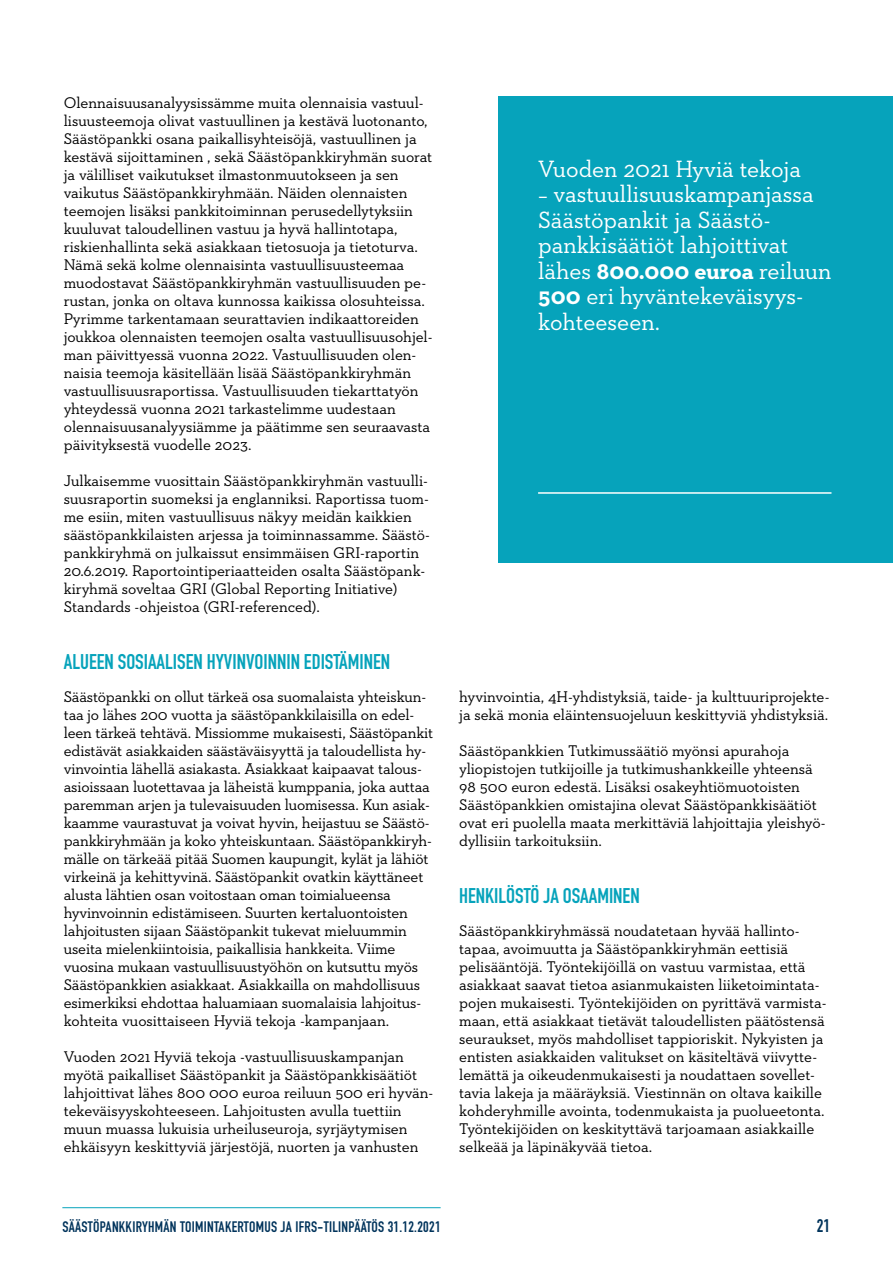
<style>
.page{position:relative;width:893px;height:1263px;background:#fff}
.page>*{position:absolute;margin:0;border:0;box-sizing:border-box;transform-origin:0 0}
.t1{font:24px/25.5px "Neutraface Slab Text";color:#fff}
.t2{font:700 21px "DIN Condensed";color:#06a3bb}
.t3{font:700 18px "DIN Condensed";color:#00335b}
.t4{font:15.75px/18px "Neutraface Slab Text";letter-spacing:-.005em;color:#000}
.t5{font:700 15px "DIN Condensed";letter-spacing:.02em;color:#00335b}
.s1{font-weight:700}
</style>
<div class="page">
<hr style="left:62px;top:1207px;width:379px;height:1px;background:#06a3bb">
<div style="left:499px;top:96px;width:394px;height:466px;background:#06a3bb"></div>
<hr style="left:538px;top:492px;width:293px;height:2px;background:#fff">
<p class="t4" style="left:64px;top:93px;width:370px">Olennaisuusanalyysissämme muita olennaisia vastuul&shy;lisuusteemoja olivat vastuullinen ja kestävä luotonanto, Säästöpankki osana paikallisyhteisöjä, vastuullinen ja kestävä sijoittaminen , sekä Säästöpankkiryhmän suorat ja välilliset vaikutukset ilmastonmuutokseen ja sen vaikutus Säästöpankkiryhmään. Näiden olennaisten teemojen lisäksi pankkitoiminnan perusedellytyksiin kuuluvat taloudellinen vastuu ja hyvä hallintotapa, riskienhallinta sekä asiakkaan tietosuoja ja tietoturva.<br>Nämä sekä kolme olennaisinta vastuullisuusteemaa muodostavat Säästöpankkiryhmän vastuullisuuden pe&shy;rustan, jonka on oltava kunnossa kaikissa olosuhteissa.<br>Pyrimme tarkentamaan seurattavien indikaattoreiden joukkoa olennaisten teemojen osalta vastuullisuusohjel&shy;man päivittyessä vuonna 2022. Vastuullisuuden olen&shy;naisia teemoja käsitellään lisää Säästöpankkiryhmän vastuullisuusraportissa. Vastuullisuuden tiekarttatyön yhteydessä vuonna 2021 tarkastelimme uudestaan olennaisuusanalyysiämme ja päätimme sen seuraavasta päivityksestä vuodelle 2023.</p>
<p class="t4" style="left:64px;top:471px;width:368px">Julkaisemme vuosittain Säästöpankkiryhmän vastuulli&shy;suusraportin suomeksi ja englanniksi. Raportissa tuom&shy;me esiin, miten vastuullisuus näkyy meidän kaikkien säästöpankkilaisten arjessa ja toiminnassamme. Säästö&shy;pankkiryhmä on julkaissut ensimmäisen GRI-raportin 20.6.2019. Raportointiperiaatteiden osalta Säästöpank&shy;kiryhmä soveltaa GRI (Global Reporting Initiative)<br>Standards -ohjeistoa (GRI-referenced).</p>
<h2 class="t2" style="left:64px;top:648px;width:328px">ALUEEN SOSIAALISEN HYVINVOINNIN EDISTÄMINEN</h2>
<p class="t4" style="left:64px;top:687px;width:371px">Säästöpankki on ollut tärkeä osa suomalaista yhteiskun&shy;taa jo lähes 200 vuotta ja säästöpankkilaisilla on edel&shy;leen tärkeä tehtävä. Missiomme mukaisesti, Säästöpankit edistävät asiakkaiden säästäväisyyttä ja taloudellista hy&shy;vinvointia lähellä asiakasta. Asiakkaat kaipaavat talous&shy;asioissaan luotettavaa ja läheistä kumppania, joka auttaa paremman arjen ja tulevaisuuden luomisessa. Kun asiak&shy;kaamme vaurastuvat ja voivat hyvin, heijastuu se Säästö&shy;pankkiryhmään ja koko yhteiskuntaan. Säästöpankkiryh&shy;mälle on tärkeää pitää Suomen kaupungit, kylät ja lähiöt virkeinä ja kehittyvinä. Säästöpankit ovatkin käyttäneet alusta lähtien osan voitostaan oman toimialueensa hyvinvoinnin edistämiseen. Suurten kertaluontoisten lahjoitusten sijaan Säästöpankit tukevat mieluummin useita mielenkiintoisia, paikallisia hankkeita. Viime vuosina mukaan vastuullisuustyöhön on kutsuttu myös Säästöpankkien asiakkaat. Asiakkailla on mahdollisuus esimerkiksi ehdottaa haluamiaan suomalaisia lahjoitus&shy;kohteita vuosittaiseen Hyviä tekoja -kampanjaan.</p>
<p class="t4" style="left:64px;top:1047px;width:369px">Vuoden 2021 Hyviä tekoja -vastuullisuuskampanjan myötä paikalliset Säästöpankit ja Säästöpankkisäätiöt lahjoittivat lähes 800 000 euroa reiluun 500 eri hyvän&shy;tekeväisyyskohteeseen. Lahjoitusten avulla tuettiin muun muassa lukuisia urheiluseuroja, syrjäytymisen ehkäisyyn keskittyviä järjestöjä, nuorten ja vanhusten</p>
<h1 class="t1" style="left:538px;top:156px;width:264px">Vuoden 2021 Hyviä tekoja</h1>
<h1 class="t1" style="left:538px;top:181px;width:295px">– vastuullisuuskampanjassa<br>Säästöpankit ja Säästö&shy;pankkisäätiöt lahjoittivat lähes <span class="s1">800.000 euroa</span> reiluun<br><span class="s1">500</span> eri hyväntekeväisyys&shy;kohteeseen.</h1>
<p class="t4" style="left:459px;top:687px;width:372px">hyvinvointia, 4H-yhdistyksiä, taide- ja kulttuuriprojekte&shy;ja sekä monia eläintensuojeluun keskittyviä yhdistyksiä.</p>
<p class="t4" style="left:459px;top:742px;width:368px">Säästöpankkien Tutkimussäätiö myönsi apurahoja yliopistojen tutkijoille ja tutkimushankkeille yhteensä 98 500 euron edestä. Lisäksi osakeyhtiömuotoisten Säästöpankkien omistajina olevat Säästöpankkisäätiöt ovat eri puolella maata merkittäviä lahjoittajia yleishyö&shy;dyllisiin tarkoituksiin.</p>
<h2 class="t2" style="left:459px;top:882px;width:182px">HENKILÖSTÖ JA OSAAMINEN</h2>
<p class="t4" style="left:459px;top:921px;width:369px">Säästöpankkiryhmässä noudatetaan hyvää hallinto&shy;tapaa, avoimuutta ja Säästöpankkiryhmän eettisiä pelisääntöjä. Työntekijöillä on vastuu varmistaa, että asiakkaat saavat tietoa asianmukaisten liiketoimintata&shy;pojen mukaisesti. Työntekijöiden on pyrittävä varmista&shy;maan, että asiakkaat tietävät taloudellisten päätöstensä seuraukset, myös mahdolliset tappioriskit. Nykyisten ja entisten asiakkaiden valitukset on käsiteltävä viivytte&shy;lemättä ja oikeudenmukaisesti ja noudattaen sovellet&shy;tavia lakeja ja määräyksiä. Viestinnän on oltava kaikille kohderyhmille avointa, todenmukaista ja puolueetonta.<br>Työntekijöiden on keskityttävä tarjoamaan asiakkaille selkeää ja läpinäkyvää tietoa.</p>
<p class="t5" style="left:62px;top:1217px;width:380px">SÄÄSTÖPANKKIRYHMÄN TOIMINTAKERTOMUS JA IFRS-TILINPÄÄTÖS 31.12.2021</p>
<p class="t3" style="left:817px;top:1214px;width:15px">21</p>
</div>
